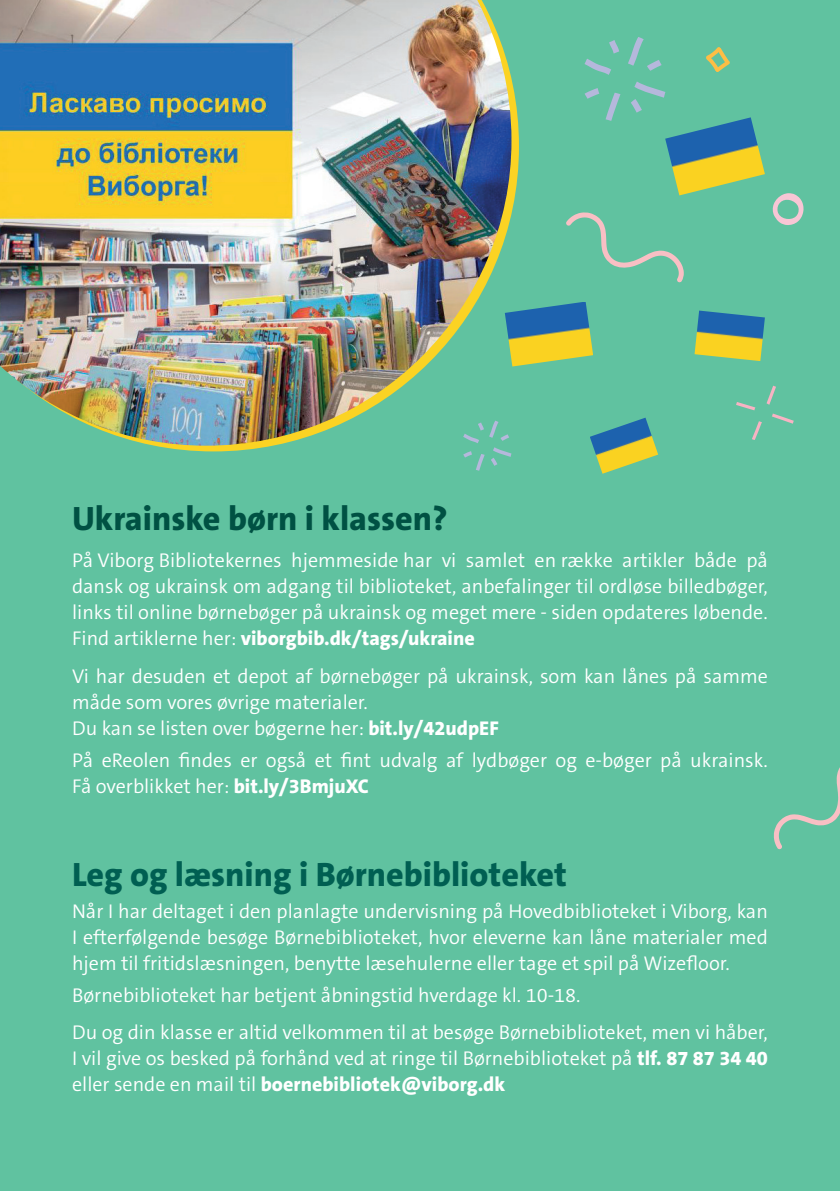
<style>
.page{position:relative;width:840px;height:1191px;background:#fff}
.page>*{position:absolute;margin:0;border:0;box-sizing:border-box;transform-origin:0 0}
.t1{font:800 34px "The Sans C5";color:#005f52}
.t2{font:800 34px "The Sans C5";color:#005143}
.t3{font:300 20px/26px "The Sans C5";color:#fff}
.s1{font-weight:800}
</style>
<div class="page">
<div style="left:0;top:0;width:839px;height:1191px;background:#60c2a0"></div>
<svg style="left:605px;top:93px;width:15px;height:28px"></svg>
<svg style="left:628px;top:37px;width:33px;height:34px"></svg>
<svg style="left:584px;top:40px;width:35px;height:35px"></svg>
<svg style="left:584px;top:88px;width:15px;height:11px"></svg>
<svg style="left:631px;top:81px;width:34px;height:32px"></svg>
<svg style="left:463px;top:451px;width:21px;height:20px"></svg>
<svg style="left:491px;top:451px;width:20px;height:15px"></svg>
<img style="left:665px;top:117px;width:99px;height:78px">
<img style="left:694px;top:310px;width:70px;height:51px">
<img style="left:518px;top:302px;width:74px;height:64px">
<img style="left:590px;top:417px;width:67px;height:57px">
<svg style="left:156px;top:77px;width:362px;height:374px"></svg>
<img style="left:0;top:0;width:511px;height:446px">
<svg style="left:566px;top:212px;width:117px;height:71px"></svg>
<svg style="left:773px;top:769px;width:66px;height:80px"></svg>
<svg style="left:706px;top:47px;width:23px;height:25px"></svg>
<svg style="left:766px;top:386px;width:9px;height:19px"></svg>
<svg style="left:752px;top:421px;width:9px;height:19px"></svg>
<svg style="left:772px;top:413px;width:21px;height:11px"></svg>
<svg style="left:736px;top:402px;width:19px;height:8px"></svg>
<svg style="left:772px;top:193px;width:31px;height:32px"></svg>
<h1 class="t2" style="left:72px;top:496px;width:377px">Ukrainske børn i klassen?</h1>
<p class="t3" style="left:72px;top:548px;width:697px;text-align:justify">På Viborg Bibliotekernes hjemmeside har vi samlet en række artikler både på dansk og ukrainsk om adgang til biblioteket, anbefalinger til ordløse billedbøger, links til online børnebøger på ukrainsk og meget mere - siden opdateres løbende.<br>Find artiklerne her: <span class="s1">viborgbib.dk/tags/ukraine</span></p>
<p class="t3" style="left:72px;top:663px;width:697px">Vi har desuden et depot af børnebøger på ukrainsk, som kan lånes på samme måde som vores øvrige materialer.<br>Du kan se listen over bøgerne her: <span class="s1">bit.ly/42udpEF</span></p>
<p class="t3" style="left:72px;top:747px;width:696px">På eReolen findes er også et fint udvalg af lydbøger og e-bøger på ukrainsk.<br>Få overblikket her: <span class="s1">bit.ly/3BmjuXC</span></p>
<h1 class="t1" style="left:72px;top:852px;width:496px">Leg og læsning i Børnebiblioteket</h1>
<p class="t3" style="left:72px;top:898px;width:697px;text-align:justify">Når I har deltaget i den planlagte undervisning på Hovedbiblioteket i Viborg, kan I efterfølgende besøge Børnebiblioteket, hvor eleverne kan låne materialer med hjem til fritidslæsningen, benytte læsehulerne eller tage et spil på Wizefloor.</p>
<p class="t3" style="left:72px;top:976px;width:697px;line-height:37.4px">Børnebiblioteket har betjent åbningstid hverdage kl. 10-18.<br>Du og din klasse er altid velkommen til at besøge Børnebiblioteket, men vi håber,</p>
<p class="t3" style="left:72px;top:1045px;width:697px">I vil give os besked på forhånd ved at ringe til Børnebiblioteket på <span class="s1">tlf. 87 87 34 40 </span>eller sende en mail til <span class="s1">boernebibliotek@viborg.dk</span></p>
</div>
